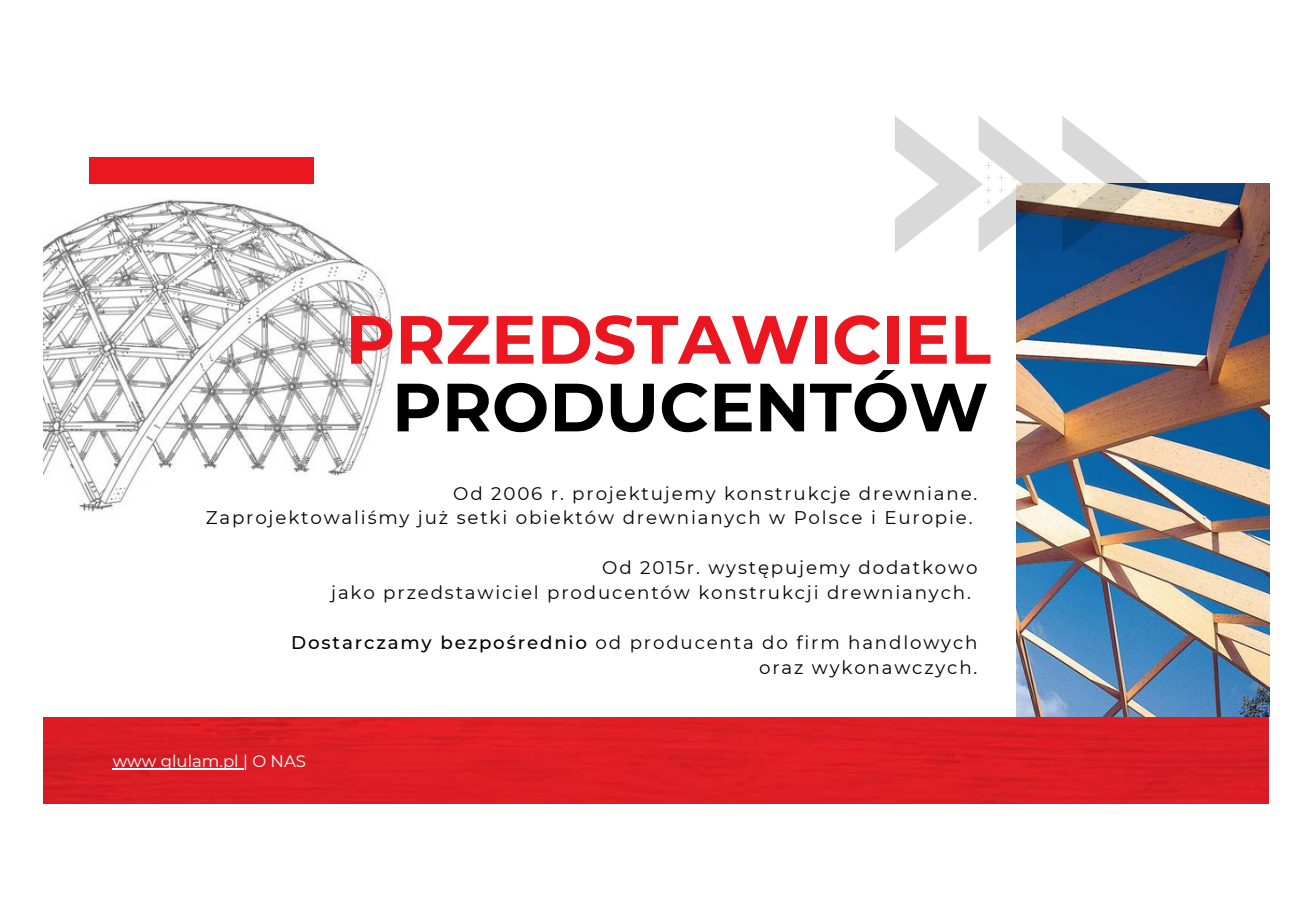
<style>
.page{position:relative;width:1313px;height:919px;background:#fff}
.page>*{position:absolute;margin:0;border:0;box-sizing:border-box;transform-origin:0 0}
.t1{font:700 68.08px "Montserrat";color:#eb1720}
.t2{font:700 68.08px "Montserrat";color:#000}
.t3{font:18.2px/24.8px "Montserrat";letter-spacing:.1em;color:#000;text-align:right}
.t4{font:16.62px "Montserrat";color:#fff}
.s1{font-weight:500}
</style>
<div class="page">
<img style="left:44px;top:717px;width:1224px;height:86px">
<img style="left:44px;top:162px;width:347px;height:350px">
<div style="left:89px;top:158px;width:224px;height:26px;background:#eb1720"></div>
<img style="left:1016px;top:184px;width:253px;height:533px">
<hr style="left:113px;top:768px;width:131px;height:2px;background:#fff">
<svg style="left:895px;top:116px;width:255px;height:137px"></svg>
<h1 class="t1" style="left:345px;top:298px;width:647px">PRZEDSTAWICIEL</h1>
<h1 class="t2" style="left:392px;top:365px;width:598px">PRODUCENTÓW</h1>
<p class="t3" style="left:206px;top:480px;width:773px">Od 2006 r. projektujemy konstrukcje drewniane.<br>Zaprojektowaliśmy już setki obiektów drewnianych w Polsce i Europie.</p>
<p class="t3" style="left:331px;top:555px;width:648px;text-align:left;text-indent:271px">Od 2015r. występujemy dodatkowo jako przedstawiciel producentów konstrukcji drewnianych.</p>
<p class="t3" style="left:291px;top:630px;width:687px"><span class="s1">Dostarczamy bezpośrednio</span> od producenta do firm handlowych oraz wykonawczych.</p>
<p class="t4" style="left:113px;top:751px;width:195px">www glulam.pl | O NAS</p>
</div>
